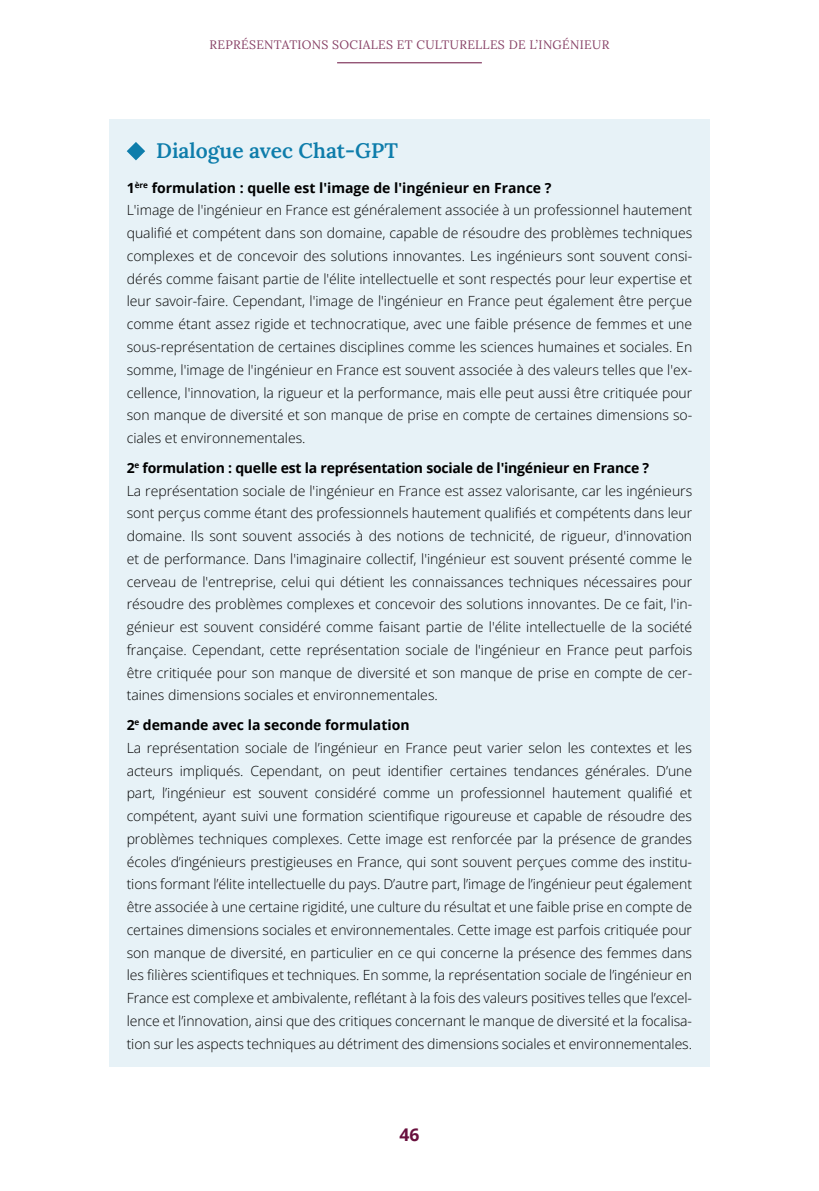
<style>
.page{position:relative;width:819px;height:1191px;background:#fff}
.page>*{position:absolute;margin:0;border:0;box-sizing:border-box;transform-origin:0 0}
.t1{font:600 21px "Lora";color:#0e7dab}
.t2{font:700 17.5px "Open Sans";color:#69103e}
.t3{font:300 14px/22.8px "Open Sans";color:#000}
.t4{font:12.25px "Lora";letter-spacing:.025em;color:#874065}
.s1{font-weight:700}
</style>
<div class="page">
<hr style="left:337px;top:62px;width:145px;height:1px;background:#69103e">
<div style="left:109px;top:119px;width:600px;height:947px;background:#e7f2f7"></div>
<svg style="left:127px;top:142px;width:18px;height:18px"></svg>
<p class="t4" style="left:209px;top:35px;width:401px">REPRÉSENTATIONS SOCIALES ET CULTURELLES DE L’INGÉNIEUR</p>
<h1 class="t1" style="left:156px;top:133px;width:243px">Dialogue avec Chat-GPT</h1>
<p class="t3" style="left:127px;top:176px;width:567px"><span class="s1">1</span><sup>ère</sup> <span class="s1">formulation : quelle est l'image de l'ingénieur en France ?<br></span>L'image de l'ingénieur en France est généralement associée à un professionnel hautement qualifié et compétent dans son domaine, capable de résoudre des problèmes techniques complexes et de concevoir des solutions innovantes. Les ingénieurs sont souvent consi&shy;dérés comme faisant partie de l'élite intellectuelle et sont respectés pour leur expertise et leur savoir-faire. Cependant, l'image de l'ingénieur en France peut également être perçue comme étant assez rigide et technocratique, avec une faible présence de femmes et une sous-représentation de certaines disciplines comme les sciences humaines et sociales. En somme, l'image de l'ingénieur en France est souvent associée à des valeurs telles que l'ex&shy;cellence, l'innovation, la rigueur et la performance, mais elle peut aussi être critiquée pour son manque de diversité et son manque de prise en compte de certaines dimensions so&shy;ciales et environnementales.</p>
<p class="t3" style="left:127px;top:456px;width:567px"><span class="s1">2</span><sup>e</sup> <span class="s1">formulation : quelle est la représentation sociale de l'ingénieur en France ?<br></span>La représentation sociale de l'ingénieur en France est assez valorisante, car les ingénieurs sont perçus comme étant des professionnels hautement qualifiés et compétents dans leur domaine. Ils sont souvent associés à des notions de technicité, de rigueur, d'innovation et de performance. Dans l'imaginaire collectif, l'ingénieur est souvent présenté comme le cerveau de l'entreprise, celui qui détient les connaissances techniques nécessaires pour résoudre des problèmes complexes et concevoir des solutions innovantes. De ce fait, l'in&shy;génieur est souvent considéré comme faisant partie de l'élite intellectuelle de la société française. Cependant, cette représentation sociale de l'ingénieur en France peut parfois être critiquée pour son manque de diversité et son manque de prise en compte de cer&shy;taines dimensions sociales et environnementales.</p>
<p class="t3" style="left:127px;top:713px;width:567px"><span class="s1">2</span><sup>e</sup> <span class="s1">demande avec la seconde formulation<br></span>La représentation sociale de l’ingénieur en France peut varier selon les contextes et les acteurs impliqués. Cependant, on peut identifier certaines tendances générales. D’une part, l’ingénieur est souvent considéré comme un professionnel hautement qualifié et compétent, ayant suivi une formation scientifique rigoureuse et capable de résoudre des problèmes techniques complexes. Cette image est renforcée par la présence de grandes écoles d’ingénieurs prestigieuses en France, qui sont souvent perçues comme des institu&shy;tions formant l’élite intellectuelle du pays. D’autre part, l’image de l’ingénieur peut également être associée à une certaine rigidité, une culture du résultat et une faible prise en compte de certaines dimensions sociales et environnementales. Cette image est parfois critiquée pour son manque de diversité, en particulier en ce qui concerne la présence des femmes dans les filières scientifiques et techniques. En somme, la représentation sociale de l’ingénieur en France est complexe et ambivalente, reflétant à la fois des valeurs positives telles que l’excel&shy;lence et l’innovation, ainsi que des critiques concernant le manque de diversité et la focalisa&shy;tion sur les aspects techniques au détriment des dimensions sociales et environnementales.</p>
<p class="t2" style="left:399px;top:1122px;width:21px">46</p>
</div>
